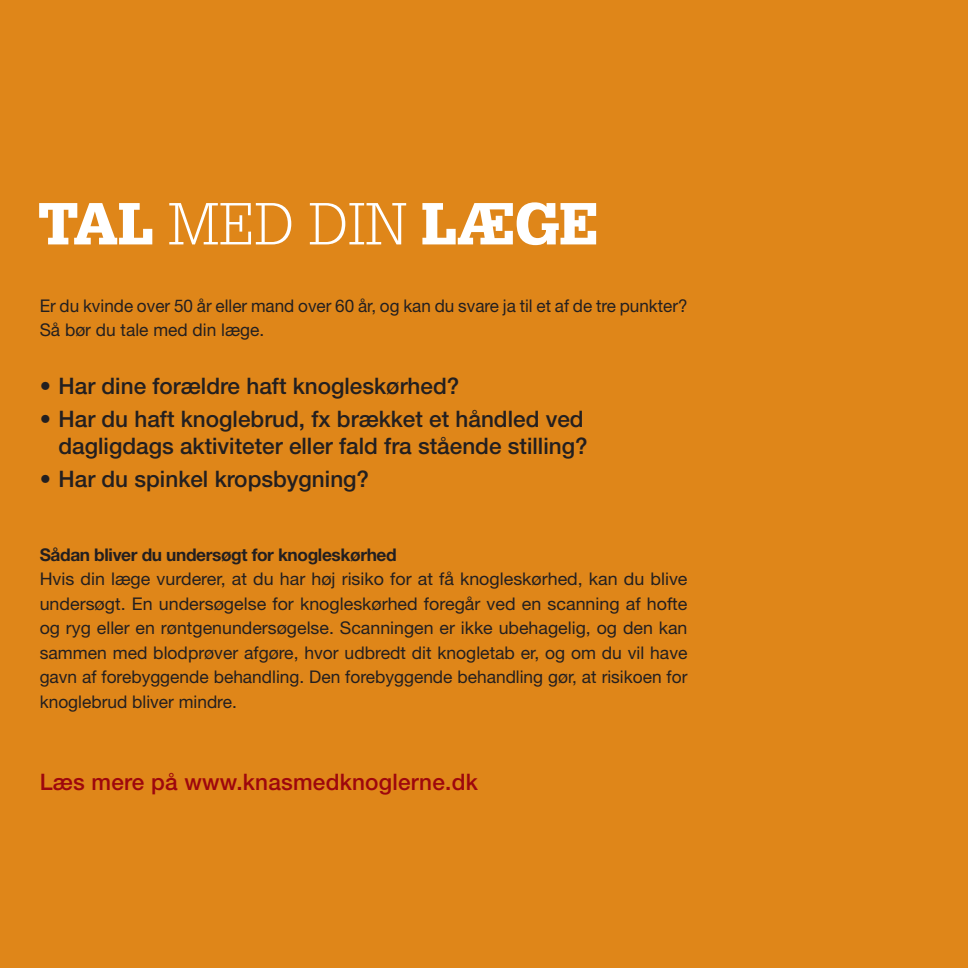
<style>
.page{position:relative;width:968px;height:968px;background:#fff}
.page>*{position:absolute;margin:0;border:0;box-sizing:border-box;transform-origin:0 0}
.t1{font:900 57.75px "Glypha";color:#fff}
.t2{font:500 22.75px/26.9px "Helvetica Neue";color:#231f20;text-align:right}
.t3{font:500 22.75px "Helvetica Neue";letter-spacing:.01em;color:#9d070d}
.t4{font:17.5px/24.5px "Helvetica Neue";color:#231f20}
.t5{font:700 17.5px "Helvetica Neue";letter-spacing:-.02em;color:#231f20}
.s1{font-weight:300}
</style>
<div class="page">
<div style="left:0;top:0;width:967px;height:967px;background:#df8619"></div>
<h1 class="t1" style="left:39px;top:189px;width:560px">TAL <span class="s1">MED DIN</span> LÆGE</h1>
<p class="t4" style="left:40px;top:293px;width:649px">Er du kvinde over 50 år eller mand over 60 år, og kan du svare ja til et af de tre punkter?<br>Så bør du tale med din læge.</p>
<h2 class="t2" style="left:40px;top:372px;width:421px">• Har dine forældre haft knogleskørhed?</h2>
<h2 class="t2" style="left:40px;top:405px;width:549px">• Har du haft knoglebrud, fx brækket et håndled ved dagligdags aktiviteter eller fald fra stående stilling?</h2>
<h2 class="t2" style="left:40px;top:465px;width:331px">• Har du spinkel kropsbygning?</h2>
<p class="t5" style="left:40px;top:543px;width:358px">Sådan bliver du undersøgt for knogleskørhed</p>
<p class="t4" style="left:40px;top:566px;width:649px;text-align:justify">Hvis din læge vurderer, at du har høj risiko for at få knogleskørhed, kan du blive undersøgt. En undersøgelse for knogleskørhed foregår ved en scanning af hofte og ryg eller en røntgenundersøgelse. Scanningen er ikke ubehagelig, og den kan sammen med blodprøver afgøre, hvor udbredt dit knogletab er, og om du vil have gavn af forebyggende behandling. Den forebyggende behandling gør, at risikoen for knoglebrud bliver mindre.</p>
<h2 class="t3" style="left:40px;top:768px;width:439px">Læs mere på www.knasmedknoglerne.dk</h2>
</div>
